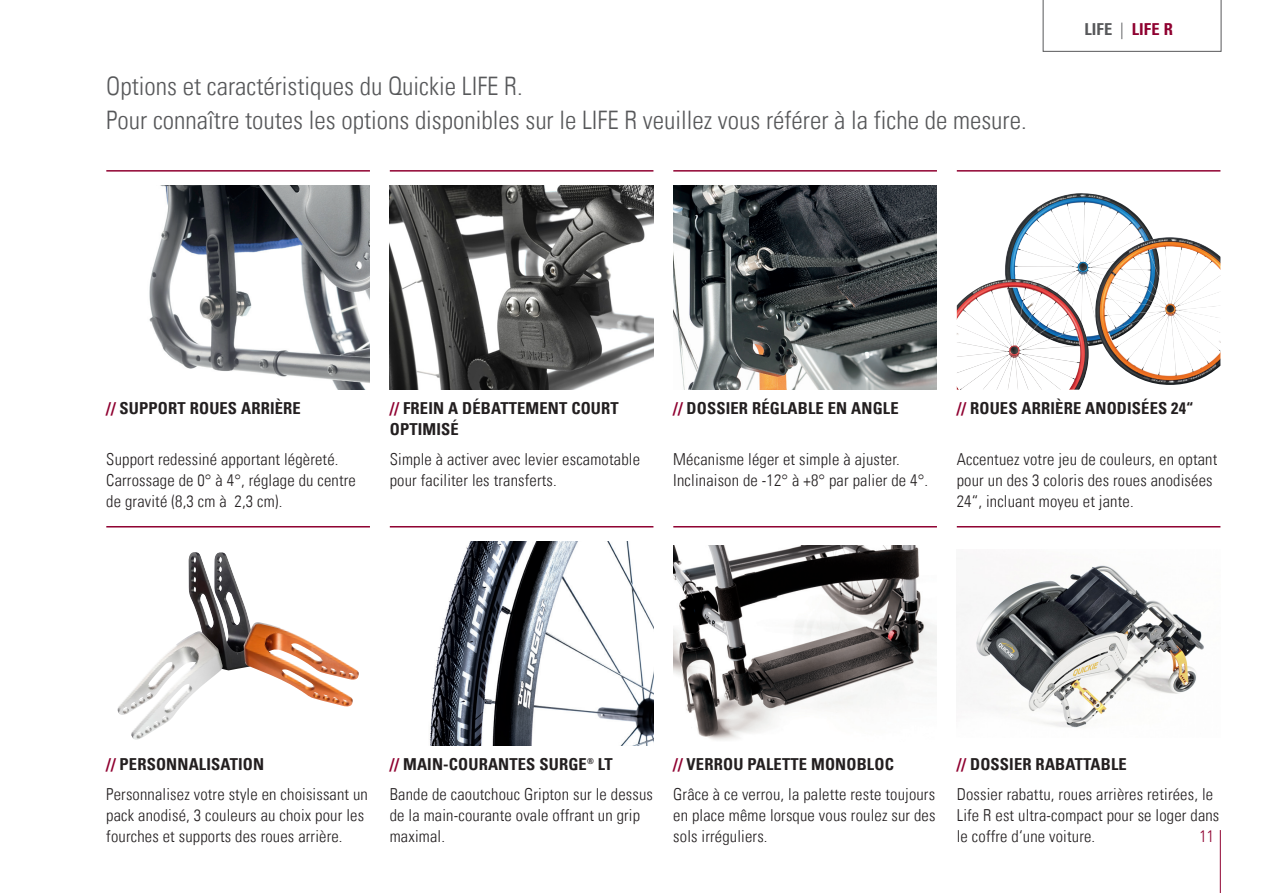
<style>
.page{position:relative;width:1263px;height:893px;background:#fff}
.page>*{position:absolute;margin:0;border:0;box-sizing:border-box;transform-origin:0 0}
.Intro_Univers_Com_-_CondLight{font:25.5px "Univers Com 47 Light Cond";color:#57585a}
.Copy_Univers_Com_-_CondLight{font:16.5px/21px "Univers Com 47 Light Cond";letter-spacing:.01em;color:#231f20}
.Copy_Head_Univers_Com_-_CondBold{font:16.5px/21px "Univers Com 67 Bold Cond";letter-spacing:.01em;color:#231f20}
.Tabs_Univers_Com_-_CondBold{font:16.5px "Univers Com 67 Bold Cond";letter-spacing:.01em;color:#8f0130}
.t1{font:16.5px "Univers Com 47 Light Cond";color:#8f0130}
.s1{color:#57585a}
.s2{font-family:"Univers Com 47 Light Cond";color:#57585a}
.s3{color:#8f0130}
</style>
<div class="page">
<svg style="left:1043px;top:0;width:178px;height:52px"></svg>
<img style="left:390px;top:186px;width:263px;height:204px">
<img style="left:429px;top:541px;width:224px;height:205px">
<hr style="left:390px;top:170px;width:263px;height:2px;background:#8f0130">
<hr style="left:390px;top:526px;width:263px;height:1px;background:#8f0130">
<img style="left:149px;top:186px;width:221px;height:204px">
<img style="left:189px;top:552px;width:60px;height:118px">
<img style="left:243px;top:622px;width:116px;height:85px">
<img style="left:117px;top:631px;width:106px;height:109px">
<hr style="left:106px;top:170px;width:264px;height:2px;background:#8f0130">
<hr style="left:106px;top:526px;width:264px;height:1px;background:#8f0130">
<img style="left:673px;top:186px;width:264px;height:204px">
<img style="left:673px;top:546px;width:264px;height:194px">
<hr style="left:673px;top:170px;width:264px;height:2px;background:#8f0130">
<hr style="left:673px;top:526px;width:264px;height:1px;background:#8f0130">
<img style="left:1005px;top:193px;width:147px;height:153px">
<img style="left:957px;top:279px;width:132px;height:111px">
<img style="left:1095px;top:237px;width:125px;height:148px">
<img style="left:957px;top:565px;width:247px;height:163px">
<hr style="left:957px;top:170px;width:263px;height:2px;background:#8f0130">
<hr style="left:957px;top:526px;width:263px;height:1px;background:#8f0130">
<hr style="left:1220px;top:830px;width:1px;height:63px;background:#8f0130">
<p class="Intro_Univers_Com_-_CondLight" style="left:106px;top:71px;width:418px">Options et caractéristiques du Quickie LIFE R.</p>
<p class="Intro_Univers_Com_-_CondLight" style="left:106px;top:105px;width:922px">Pour connaître toutes les options disponibles sur le LIFE R veuillez vous référer à la fiche de mesure.</p>
<p class="Tabs_Univers_Com_-_CondBold" style="left:1084px;top:19px;width:90px"><span class="s1">LIFE</span> <span class="s2">|</span> LIFE R</p>
<p class="Copy_Head_Univers_Com_-_CondBold" style="left:106px;top:398px;width:196px"><span class="s3">//</span> SUPPORT ROUES ARRIÈRE</p>
<p class="Copy_Univers_Com_-_CondLight" style="left:106px;top:449px;width:251px">Support redessiné apportant légèreté.<br>Carrossage de 0° à 4°, réglage du centre de gravité (8,3 cm à 2,3 cm).</p>
<p class="Copy_Head_Univers_Com_-_CondBold" style="left:390px;top:398px;width:230px"><span class="s3">//</span> FREIN A DÉBATTEMENT COURT<br>OPTIMISÉ</p>
<p class="Copy_Univers_Com_-_CondLight" style="left:390px;top:449px;width:252px">Simple à activer avec levier escamotable pour faciliter les transferts.</p>
<p class="Copy_Head_Univers_Com_-_CondBold" style="left:673px;top:398px;width:227px"><span class="s3">//</span> DOSSIER RÉGLABLE EN ANGLE</p>
<p class="Copy_Univers_Com_-_CondLight" style="left:673px;top:449px;width:256px">Mécanisme léger et simple à ajuster.<br>Inclinaison de -12° à +8° par palier de 4°.</p>
<p class="Copy_Head_Univers_Com_-_CondBold" style="left:957px;top:398px;width:238px"><span class="s3">//</span> ROUES ARRIÈRE ANODISÉES 24“</p>
<p class="Copy_Univers_Com_-_CondLight" style="left:957px;top:449px;width:262px">Accentuez votre jeu de couleurs, en optant pour un des 3 coloris des roues anodisées<br>24“, incluant moyeu et jante.</p>
<p class="Copy_Head_Univers_Com_-_CondBold" style="left:106px;top:754px;width:159px"><span class="s3">//</span> PERSONNALISATION</p>
<p class="Copy_Univers_Com_-_CondLight" style="left:106px;top:783px;width:263px">Personnalisez votre style en choisissant un pack anodisé, 3 couleurs au choix pour les fourches et supports des roues arrière.</p>
<p class="Copy_Head_Univers_Com_-_CondBold" style="left:390px;top:754px;width:224px"><span class="s3">//</span> MAIN-COURANTES SURGE<sup>®</sup> LT</p>
<p class="Copy_Univers_Com_-_CondLight" style="left:390px;top:783px;width:265px">Bande de caoutchouc Gripton sur le dessus de la main-courante ovale offrant un grip maximal.</p>
<p class="Copy_Head_Univers_Com_-_CondBold" style="left:673px;top:754px;width:222px"><span class="s3">//</span> VERROU PALETTE MONOBLOC</p>
<p class="Copy_Univers_Com_-_CondLight" style="left:673px;top:783px;width:264px;text-align:justify">Grâce à ce verrou, la palette reste toujours en place même lorsque vous roulez sur des sols irréguliers.</p>
<p class="Copy_Head_Univers_Com_-_CondBold" style="left:957px;top:754px;width:171px"><span class="s3">//</span> DOSSIER RABATTABLE</p>
<p class="Copy_Univers_Com_-_CondLight" style="left:957px;top:783px;width:264px">Dossier rabattu, roues arrières retirées, le<br>Life R est ultra-compact pour se loger dans le coffre d‘une voiture.</p>
<p class="t1" style="left:1199px;top:826px;width:16px">11</p>
</div>
